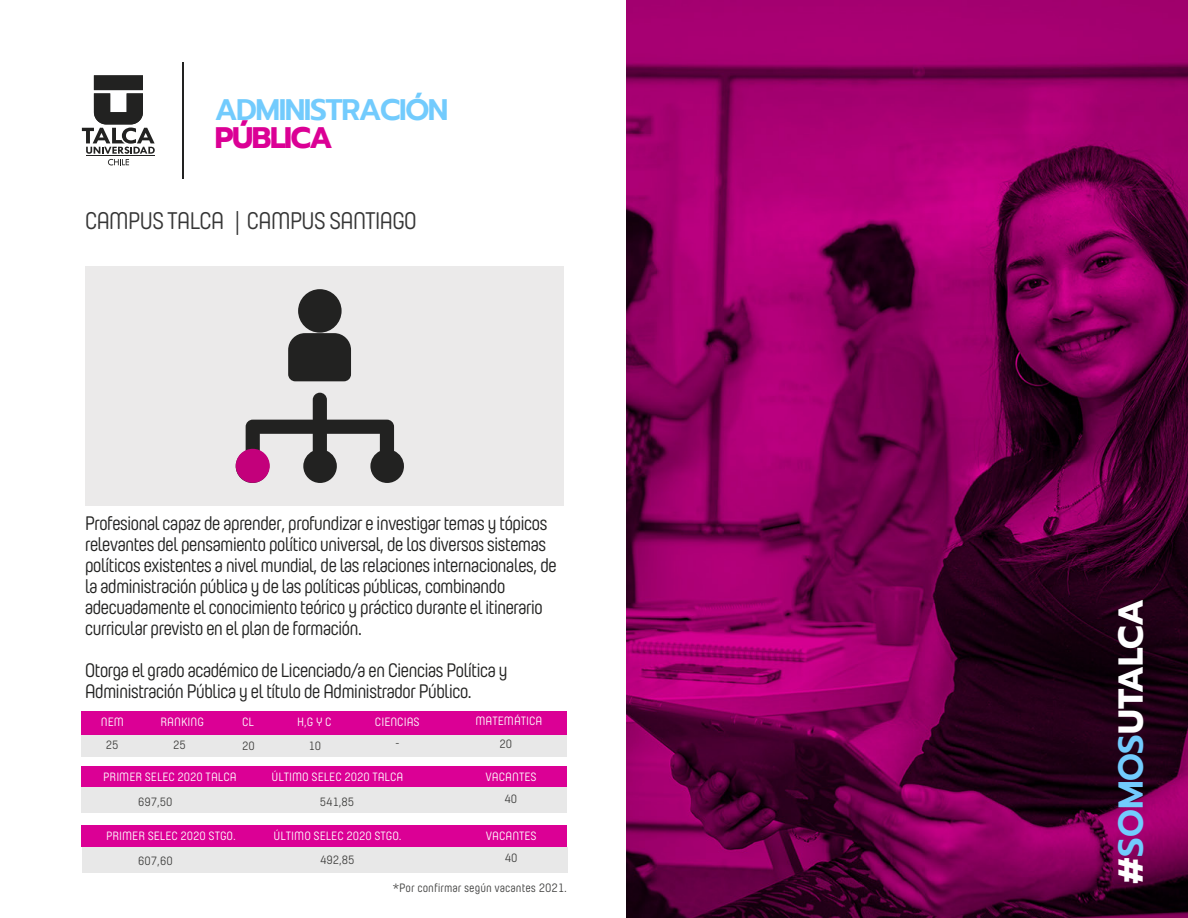
<style>
.page{position:relative;width:1188px;height:918px;background:#fff}
.page>*{position:absolute;margin:0;border:0;box-sizing:border-box;transform-origin:0 0}
.t1{font:700 34.5px "Prompt";letter-spacing:-.025em;color:#fff}
.t2{font:600 29.55px "Prompt";letter-spacing:-.05em;color:#72cbfd}
.t3{font:700 29.55px "Prompt";letter-spacing:-.05em;color:#db0095}
.t4{font:24px "Yummo";letter-spacing:-.05em;color:#363636}
.t5{font:19.5px/21px "Yummo";letter-spacing:-.05em;color:#222221}
.t6{font:12.15px "Yummo";color:#3e3e3d}
.t7{font:12px "Yummo";color:#fff}
.t8{font:12px "Yummo";color:#3e3e3d}
.s1{font-weight:600;color:#72cbfd}
</style>
<div class="page">
<div style="left:85px;top:266px;width:479px;height:240px;background:#ebeaea"></div>
<div style="left:298px;top:289px;width:44px;height:44px;background:#222221;border-radius:50%"></div>
<svg style="left:288px;top:333px;width:63px;height:48px;background:#2c2c2b"></svg>
<svg style="left:236px;top:393px;width:168px;height:90px"></svg>
<div style="left:236px;top:449px;width:34px;height:34px;background:#c3007b;border-radius:50%"></div>
<div style="left:81px;top:711px;width:486px;height:24px;background:#db0095"></div>
<div style="left:82px;top:735px;width:485px;height:21px;background:#e8e8e8"></div>
<div style="left:81px;top:767px;width:486px;height:21px;background:#db0095"></div>
<div style="left:82px;top:788px;width:485px;height:25px;background:#e8e8e8"></div>
<div style="left:81px;top:826px;width:486px;height:21px;background:#db0095"></div>
<div style="left:82px;top:847px;width:485px;height:25px;background:#e8e8e8"></div>
<hr style="left:182px;top:62px;width:2px;height:117px;background:#222221">
<svg style="left:82px;top:75px;width:73px;height:90px"></svg>
<hr style="left:86px;top:155px;width:68px;height:1px;background:#222221">
<img style="left:626px;top:0;width:562px;height:918px">
<h2 class="t2" style="left:215px;top:88px;width:235px">ADMINISTRACIÓN</h2>
<h2 class="t3" style="left:215px;top:115px;width:120px">PÚBLICA</h2>
<p class="t4" style="left:85px;top:204px;width:334px">CAMPUS TALCA | CAMPUS SANTIAGO</p>
<p class="t5" style="left:85px;top:512px;width:474px">Profesional capaz de aprender, profundizar e investigar temas y tópicos relevantes del pensamiento político universal, de los diversos sistemas políticos existentes a nivel mundial, de las relaciones internacionales, de la administración pública y de las políticas públicas, combinando adecuadamente el conocimiento teórico y práctico durante el itinerario curricular previsto en el plan de formación.</p>
<p class="t5" style="left:85px;top:659px;width:425px">Otorga el grado académico de Licenciado/a en Ciencias Política y<br>Administración Pública y el título de Administrador Público.</p>
<p class="t7" style="left:101px;top:713px;width:25px">NEM</p>
<p class="t7" style="left:161px;top:713px;width:45px">RANKING</p>
<p class="t7" style="left:242px;top:714px;width:13px">CL</p>
<p class="t7" style="left:297px;top:714px;width:36px">H,G Y C</p>
<p class="t7" style="left:375px;top:714px;width:46px">CIENCIAS</p>
<p class="t7" style="left:476px;top:712px;width:68px">MATEMÁTICA</p>
<p class="t8" style="left:106px;top:737px;width:14px">25</p>
<p class="t8" style="left:173px;top:736px;width:14px">25</p>
<p class="t8" style="left:242px;top:737px;width:14px">20</p>
<p class="t8" style="left:308px;top:737px;width:14px">10</p>
<p class="t8" style="left:395px;top:735px;width:5px">-</p>
<p class="t8" style="left:499px;top:736px;width:14px">20</p>
<p class="t7" style="left:103px;top:768px;width:135px">PRIMER SELEC 2020 TALCA</p>
<p class="t7" style="left:272px;top:768px;width:133px">ÚLTIMO SELEC 2020 TALCA</p>
<p class="t7" style="left:486px;top:768px;width:53px">VACANTES</p>
<p class="t8" style="left:138px;top:793px;width:36px">697,50</p>
<p class="t8" style="left:320px;top:793px;width:36px">541,85</p>
<p class="t8" style="left:504px;top:790px;width:14px">40</p>
<p class="t7" style="left:106px;top:827px;width:131px">PRIMER SELEC 2020 STGO.</p>
<p class="t7" style="left:274px;top:827px;width:130px">ÚLTIMO SELEC 2020 STGO.</p>
<p class="t7" style="left:486px;top:827px;width:53px">VACANTES</p>
<p class="t8" style="left:138px;top:853px;width:36px">607,60</p>
<p class="t8" style="left:320px;top:851px;width:36px">492,85</p>
<p class="t8" style="left:505px;top:850px;width:14px">40</p>
<p class="t6" style="left:393px;top:879px;width:176px">*Por confirmar según vacantes 2021.</p>
<h1 class="t1" style="left:1105px;top:884px;width:286px;rotate:-90deg">#<span class="s1">SOMOS</span>UTALCA</h1>
</div>
